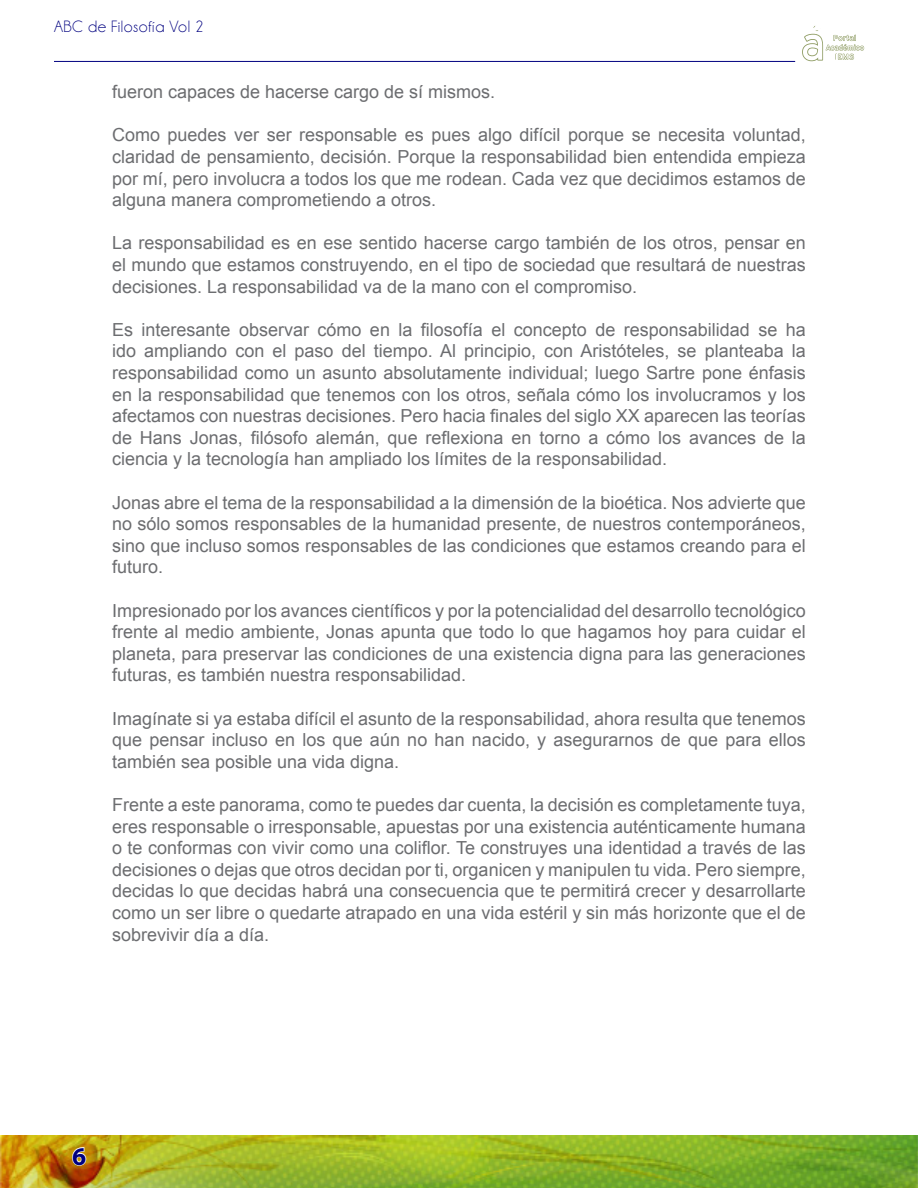
<style>
.page{position:relative;width:918px;height:1188px;background:#fff}
.page>*{position:absolute;margin:0;border:0;box-sizing:border-box;transform-origin:0 0}
.t1{font:700 25.5px "Myriad Pro";color:#000080}
.t2{font:18px/21.6px "Arial";color:#6c6d70;text-align:justify}
.t3{font:16.5px "Champagne&Limousines";letter-spacing:.03em;color:#000080}
</style>
<div class="page">
<img style="left:1px;top:1135px;width:917px;height:53px">
<svg style="left:71px;top:1146px;width:16px;height:21px"></svg>
<svg style="left:802px;top:26px;width:62px;height:35px"></svg>
<hr style="left:54px;top:61px;width:741px;height:1px;background:#000080">
<p class="t3" style="left:54px;top:17px;width:151px">ABC de Filosofía Vol 2</p>
<p class="t2" style="left:112px;top:81px;width:385px">fueron capaces de hacerse cargo de sí mismos.</p>
<p class="t2" style="left:112px;top:124px;width:695px">Como puedes ver ser responsable es pues algo difícil porque se necesita voluntad, claridad de pensamiento, decisión. Porque la responsabilidad bien entendida empieza por mí, pero involucra a todos los que me rodean. Cada vez que decidimos estamos de alguna manera comprometiendo a otros.</p>
<p class="t2" style="left:112px;top:232px;width:695px">La responsabilidad es en ese sentido hacerse cargo también de los otros, pensar en el mundo que estamos construyendo, en el tipo de sociedad que resultará de nuestras decisiones. La responsabilidad va de la mano con el compromiso.</p>
<p class="t2" style="left:112px;top:319px;width:695px">Es interesante observar cómo en la filosofía el concepto de responsabilidad se ha ido ampliando con el paso del tiempo. Al principio, con Aristóteles, se planteaba la responsabilidad como un asunto absolutamente individual; luego Sartre pone énfasis en la responsabilidad que tenemos con los otros, señala cómo los involucramos y los afectamos con nuestras decisiones. Pero hacia finales del siglo XX aparecen las teorías de Hans Jonas, filósofo alemán, que reflexiona en torno a cómo los avances de la ciencia y la tecnología han ampliado los límites de la responsabilidad.</p>
<p class="t2" style="left:112px;top:492px;width:695px">Jonas abre el tema de la responsabilidad a la dimensión de la bioética. Nos advierte que no sólo somos responsables de la humanidad presente, de nuestros contemporáneos, sino que incluso somos responsables de las condiciones que estamos creando para el futuro.</p>
<p class="t2" style="left:112px;top:600px;width:695px">Impresionado por los avances científicos y por la potencialidad del desarrollo tecnológico frente al medio ambiente, Jonas apunta que todo lo que hagamos hoy para cuidar el planeta, para preservar las condiciones de una existencia digna para las generaciones futuras, es también nuestra responsabilidad.</p>
<p class="t2" style="left:112px;top:708px;width:695px">Imagínate si ya estaba difícil el asunto de la responsabilidad, ahora resulta que tenemos que pensar incluso en los que aún no han nacido, y asegurarnos de que para ellos también sea posible una vida digna.</p>
<p class="t2" style="left:112px;top:794px;width:695px">Frente a este panorama, como te puedes dar cuenta, la decisión es completamente tuya, eres responsable o irresponsable, apuestas por una existencia auténticamente humana o te conformas con vivir como una coliflor. Te construyes una identidad a través de las decisiones o dejas que otros decidan por ti, organicen y manipulen tu vida. Pero siempre, decidas lo que decidas habrá una consecuencia que te permitirá crecer y desarrollarte como un ser libre o quedarte atrapado en una vida estéril y sin más horizonte que el de sobrevivir día a día.</p>
<h1 class="t1" style="left:72px;top:1140px;width:16px">6</h1>
</div>
